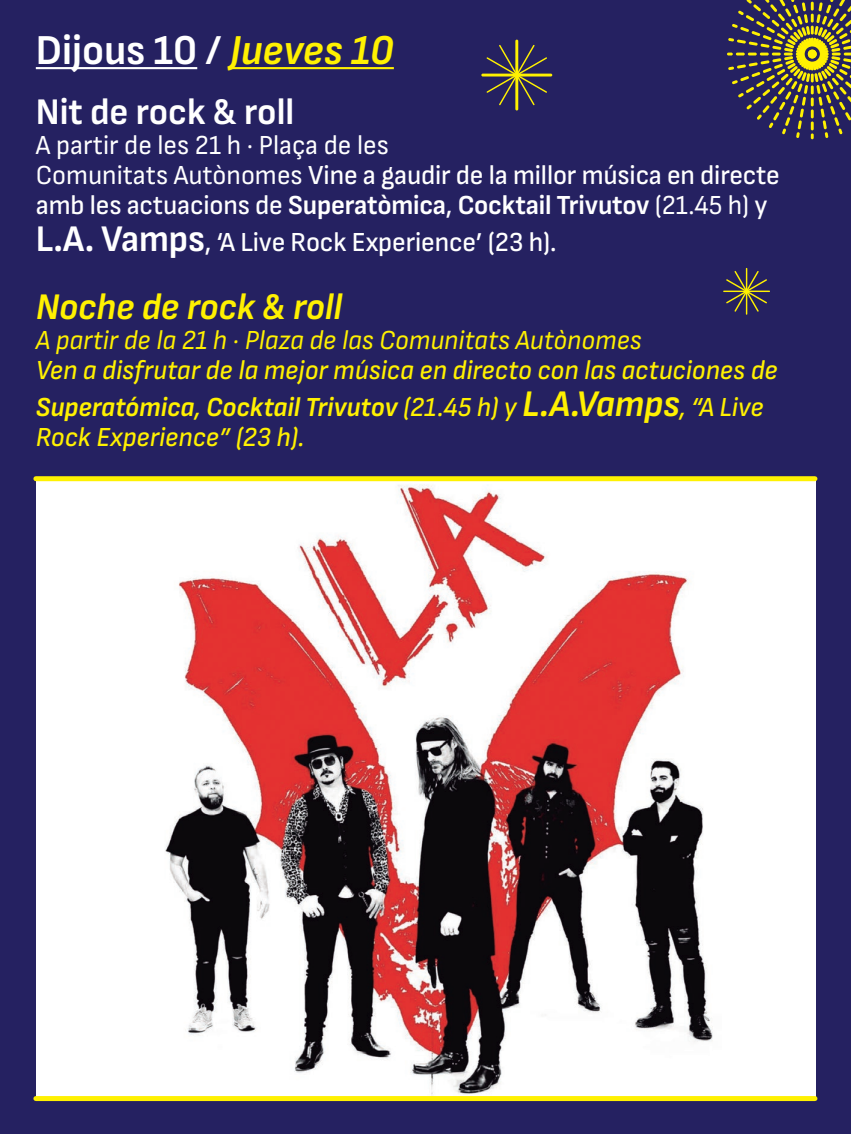
<style>
.page{position:relative;width:851px;height:1134px;background:#fff}
.page>*{position:absolute;margin:0;border:0;box-sizing:border-box;transform-origin:0 0}
.t1{font:700 semi-condensed 42.5px "Sofia Sans";color:#fff}
.t2{font:italic 700 semi-condensed 37.5px "Sofia Sans";color:#fff101}
.t3{font:700 semi-condensed 37.5px "Sofia Sans";color:#fff}
.t4{font:500 semi-condensed 27.5px/30px "Sofia Sans";letter-spacing:-.005em;color:#fff}
.t5{font:italic 500 semi-condensed 27.5px/37.5px "Sofia Sans";color:#fff101}
.t6{font:italic semi-condensed 27.5px "Sofia Sans";color:#fff101}
.s1{font-style:italic;color:#fff101}
.s2{font-weight:400}
.s3{font-weight:700}
.s4{font-weight:700;font-size:37.5px}
</style>
<div class="page">
<div style="left:0;top:0;width:850px;height:1134px;background:#252161"></div>
<hr style="left:36px;top:67px;width:161px;height:2px;background:#fff">
<hr style="left:230px;top:67px;width:164px;height:2px;background:#fff101">
<div style="left:36px;top:479px;width:779px;height:619px;background:#fff"></div>
<img style="left:156px;top:481px;width:565px;height:615px">
<div style="left:36px;top:476px;width:778px;height:5px;background:#fff101"></div>
<div style="left:36px;top:1096px;width:778px;height:5px;background:#fff101"></div>
<hr style="left:745px;top:268px;width:2px;height:47px;background:#fff101">
<hr style="left:723px;top:291px;width:46px;height:1px;background:#fff101">
<svg style="left:726px;top:271px;width:41px;height:41px"></svg>
<svg style="left:727px;top:0;width:124px;height:139px"></svg>
<hr style="left:515px;top:40px;width:3px;height:70px;background:#fff101">
<hr style="left:481px;top:74px;width:71px;height:3px;background:#fff101">
<svg style="left:486px;top:45px;width:61px;height:60px"></svg>
<h1 class="t1" style="left:36px;top:25px;width:359px">Dijous 10 / <span class="s1">Jueves 10</span></h1>
<h2 class="t3" style="left:36px;top:90px;width:260px">Nit de rock &amp; roll</h2>
<p class="t4" style="left:36px;top:130px;width:745px"><span class="s2">A partir de les 21 h · Plaça de les<br>Comunitats Autònomes</span> Vine a gaudir de la millor música en directe amb les actuacions de <span class="s3">Superatòmica</span>, <span class="s3">Cocktail Trivutov</span> <span class="s2">(21.45 h)</span> y</p>
<p class="t4" style="left:36px;top:227px;width:522px"><span class="s4">L.A. Vamps</span>, ‘A Live Rock Experience’ (23 h).</p>
<h2 class="t2" style="left:36px;top:284px;width:307px">Noche de rock &amp; roll</h2>
<p class="t6" style="left:36px;top:324px;width:607px">A partir de la 21 h · Plaza de las Comunitats Autònomes</p>
<p class="t5" style="left:36px;top:351px;width:743px">Ven a disfrutar de la mejor música en directo con las actuciones de<br><span class="s3">Superatómica</span>, <span class="s3">Cocktail Trivutov</span> (21.45 h) y <span class="s4">L.A.Vamps</span>, “A Live</p>
<p class="t5" style="left:36px;top:419px;width:270px">Rock Experience” (23 h).</p>
</div>
